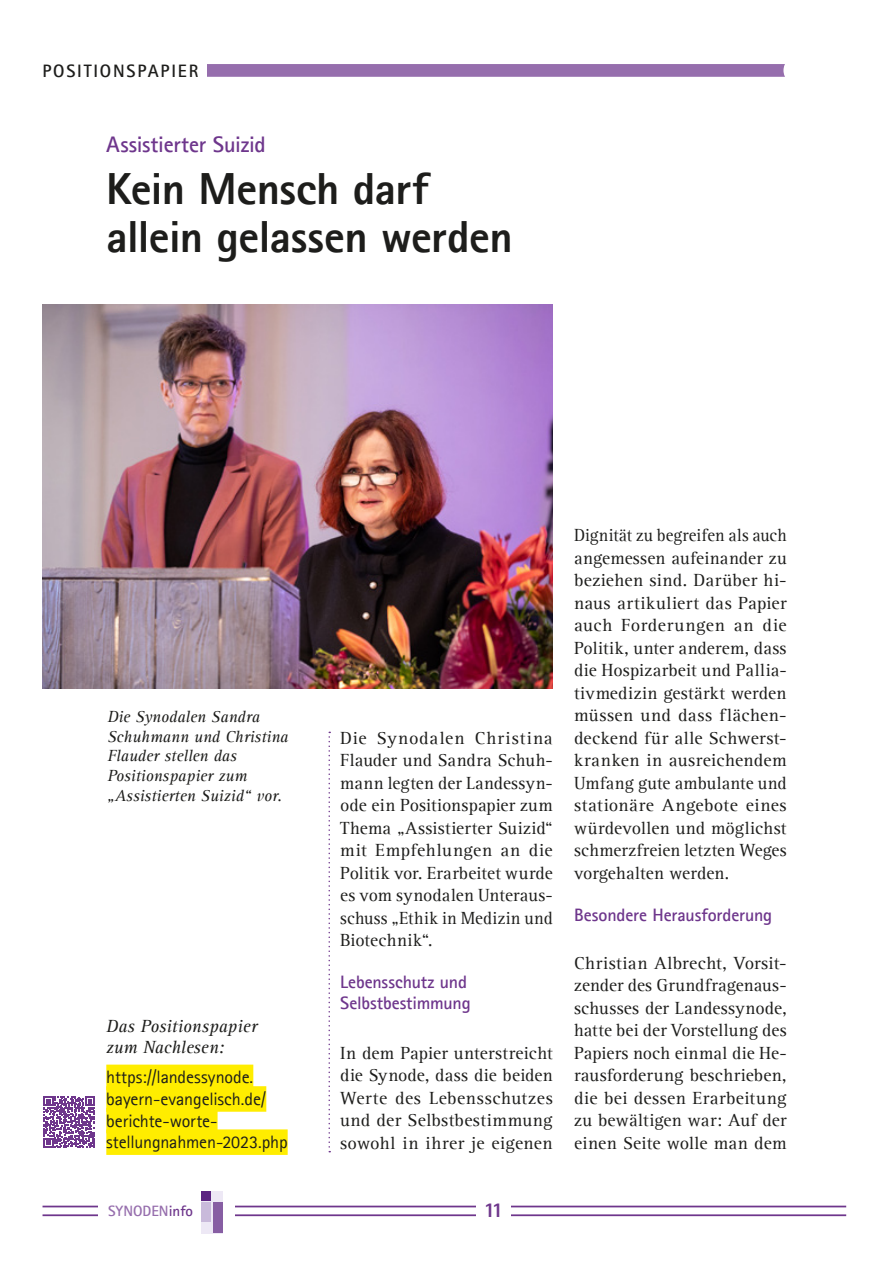
<style>
.page{position:relative;width:893px;height:1263px;background:#fff}
.page>*{position:absolute;margin:0;border:0;box-sizing:border-box;transform-origin:0 0}
.üs_gross{font:800 45px/48px "Agfa Rotis Sans Serif";letter-spacing:-.015em;color:#1d1d1b}
.SubHead{font:700 22.5px "Agfa Rotis Sans Serif";letter-spacing:-.015em;color:#6e368c}
.t1{font:800 21px "Agfa Rotis Sans Serif";color:#6e368c}
.Fließtext_l{font:18px/22.5px "Agfa Rotis Serif";letter-spacing:.015em;color:#1d1d1b;text-align:justify}
.Fließtext_l-2{font:18px/22.5px "Agfa Rotis Serif";letter-spacing:.015em;color:#1d1d1b;text-align:justify;scale:.95 1}
.Hinweis{font:18px/21.6px "Agfa Rotis Sans Serif";letter-spacing:-.005em;color:#1d1d1b}
.ZwÜ{font:700 18px/21px "Agfa Rotis Sans Serif";letter-spacing:-.01em;color:#6e368c}
.Hinweis-2{font:italic 18px/21.6px "Agfa Rotis Serif";color:#1d1d1b}
.Rubriktitel{font:700 18px "Agfa Rotis Sans Serif";letter-spacing:.1em;color:#1d1d1b}
.BU{font:italic 16.5px/19.8px "Agfa Rotis Serif";color:#1d1d1b}
.t2{font:700 15px "Agfa Rotis Sans Serif";color:#966ead}
.s1{color:#6e368c}
</style>
<div class="page">
<div style="left:106px;top:64px;width:681px;height:13px;background:#966ead"></div>
<div style="left:783px;top:56px;width:30px;height:29px;background:#fff;border-radius:50%"></div>
<hr style="left:43px;top:1205px;width:803px;height:2px;background:#6e368c">
<hr style="left:43px;top:1214px;width:803px;height:2px;background:#6e368c">
<div style="left:99px;top:1183px;width:136px;height:56px;background:#fff"></div>
<div style="left:201px;top:1191px;width:22px;height:42px;background:#ede8f5"></div>
<div style="left:213px;top:1202px;width:10px;height:31px;background:#875ea3"></div>
<div style="left:201px;top:1202px;width:10px;height:20px;background:#c9badb"></div>
<div style="left:201px;top:1191px;width:10px;height:9px;background:#5c2482"></div>
<div style="left:476px;top:1201px;width:34px;height:17px;background:#fff"></div>
<div style="left:43px;top:56px;width:164px;height:29px;background:#fff"></div>
<svg style="left:328px;top:732px;width:2px;height:420px"></svg>
<div style="left:106px;top:1064px;width:147px;height:26px;background:#ffed00"></div>
<div style="left:106px;top:1086px;width:160px;height:26px;background:#ffed00"></div>
<div style="left:106px;top:1108px;width:112px;height:25px;background:#ffed00"></div>
<div style="left:106px;top:1129px;width:182px;height:26px;background:#ffed00"></div>
<svg style="left:44px;top:1096px;width:51px;height:52px"></svg>
<img style="left:43px;top:304px;width:510px;height:385px">
<p class="Rubriktitel" style="left:43px;top:59px;width:157px">POSITIONSPAPIER</p>
<p class="SubHead" style="left:106px;top:130px;width:161px">Assistierter Suizid</p>
<p class="üs_gross" style="left:106px;top:164px;width:408px">Kein Mensch darf allein gelassen werden</p>
<p class="BU" style="left:107px;top:707px;width:183px">Die Synodalen Sandra<br>Schuhmann und Christina<br>Flauder stellen das<br>Positionspapier zum „Assistierten Suizid“ vor.</p>
<p class="Hinweis-2" style="left:106px;top:1015px;width:153px">Das Positionspapier zum Nachlesen:</p>
<p class="Hinweis" style="left:106px;top:1066px;width:183px">https://landessynode. bayern-evangelisch.de/ berichte-worte&shy;stellungnahmen-2023.php</p>
<p class="Fließtext_l" style="left:340px;top:727px;width:214px">Die Synodalen Christina Flauder und Sandra Schuh&shy;mann legten der Landessyn&shy;ode ein Positionspapier zum Thema „Assistierter Suizid“ mit Empfehlungen an die Politik vor. Erarbeitet wurde es vom synodalen Unteraus&shy;schuss „Ethik in Medizin und Biotechnik“.</p>
<p class="ZwÜ" style="left:340px;top:971px;width:132px">Lebensschutz und<br>Selbstbestimmung</p>
<p class="Fließtext_l" style="left:340px;top:1042px;width:214px">In dem Papier unterstreicht die Synode, dass die beiden Werte des Lebensschutzes und der Selbstbestimmung sowohl in ihrer je eigenen</p>
<p class="t2" style="left:108px;top:1201px;width:87px">SYNODEN<span class="s1">info</span></p>
<p class="t1" style="left:484px;top:1196px;width:21px">11</p>
<p class="Fließtext_l-2" style="left:574px;top:524px;width:225px">Dignität zu begreifen als auch angemessen aufeinander zu beziehen sind. Darüber hi&shy;naus artikuliert das Papier auch Forderungen an die Politik, unter anderem, dass die Hospizarbeit und Pallia&shy;tivmedizin gestärkt werden müssen und dass flächen&shy;deckend für alle Schwerst&shy;kranken in ausreichendem Umfang gute ambulante und stationäre Angebote eines würdevollen und möglichst schmerzfreien letzten Weges vorgehalten werden.</p>
<p class="ZwÜ" style="left:574px;top:904px;width:200px">Besondere Herausforderung</p>
<p class="Fließtext_l" style="left:574px;top:952px;width:214px">Christian Albrecht, Vorsit&shy;zender des Grundfragenaus&shy;schusses der Landessynode, hatte bei der Vorstellung des Papiers noch einmal die He&shy;rausforderung beschrieben, die bei dessen Erarbeitung zu bewältigen war: Auf der einen Seite wolle man dem</p>
</div>
